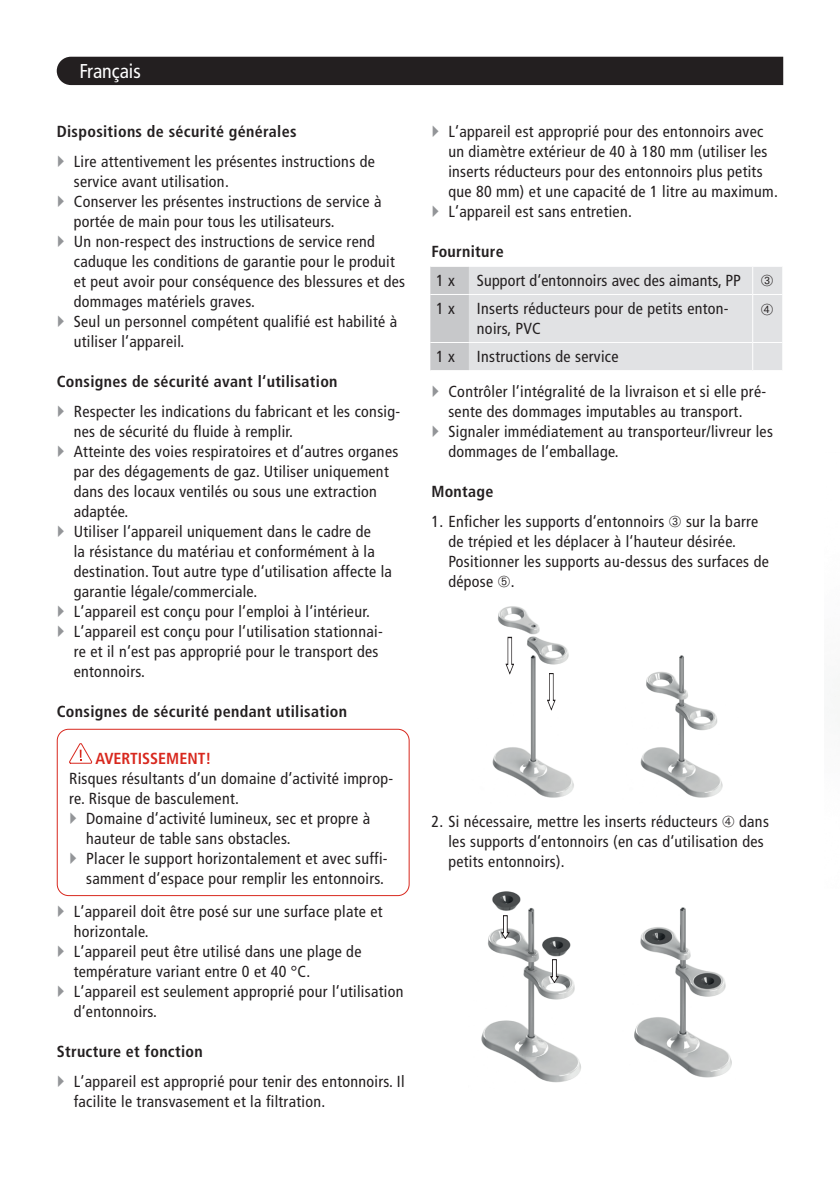
<style>
.page{position:relative;width:840px;height:1191px;background:#fff}
.page>*{position:absolute;margin:0;border:0;box-sizing:border-box;transform-origin:0 0}
.t1{font:condensed 20px "Frutiger LT Pro";color:#fff}
.t2{font:condensed 16px/20px "Frutiger LT Pro";letter-spacing:.02em;color:#231f20}
.t3{font:700 condensed 16px "Frutiger LT Pro";letter-spacing:.02em;color:#231f20}
.t4{font:700 condensed 16px "Frutiger LT Pro";color:#d8281e}
</style>
<div class="page">
<div style="left:57px;top:57px;width:725px;height:28px;background:#231f20"></div>
<svg style="left:69px;top:743px;width:23px;height:20px"></svg>
<div style="left:57px;top:729px;width:352px;height:167px;border:1px solid #d8281e;border-radius:11px"></div>
<img style="left:492px;top:606px;width:82px;height:192px">
<img style="left:640px;top:655px;width:83px;height:143px">
<svg style="left:505px;top:637px;width:8px;height:37px"></svg>
<img style="left:481px;top:891px;width:100px;height:192px">
<img style="left:634px;top:907px;width:98px;height:171px">
<svg style="left:550px;top:959px;width:8px;height:23px"></svg>
<svg style="left:501px;top:915px;width:8px;height:24px"></svg>
<svg style="left:547px;top:673px;width:8px;height:37px"></svg>
<svg style="left:430px;top:266px;width:351px;height:105px;background:#dfe0e2"></svg>
<p class="t1" style="left:79px;top:60px;width:63px">Français</p>
<p class="t3" style="left:57px;top:122px;width:241px">Dispositions de sécurité générales</p>
<p class="t2" style="left:74px;top:151px;width:333px">Lire attentivement les présentes instructions de service avant utilisation.<br>Conserver les présentes instructions de service à portée de main pour tous les utilisateurs.<br>Un non-respect des instructions de service rend caduque les conditions de garantie pour le produit et peut avoir pour conséquence des blessures et des dommages matériels graves.<br>Seul un personnel compétent qualifié est habilité à utiliser l‘appareil.</p>
<p class="t3" style="left:57px;top:372px;width:282px">Consignes de sécurité avant l‘utilisation</p>
<p class="t2" style="left:74px;top:401px;width:328px">Respecter les indications du fabricant et les consig&shy;nes de sécurité du fluide à remplir.<br>Atteinte des voies respiratoires et d‘autres organes par des dégagements de gaz. Utiliser uniquement dans des locaux ventilés ou sous une extraction adaptée.<br>Utiliser l‘appareil uniquement dans le cadre de<br>la résistance du matériau et conformément à la destination. Tout autre type d‘utilisation affecte la garantie légale/commerciale.<br>L‘appareil est conçu pour l‘emploi à l‘intérieur.<br>L‘appareil est conçu pour l‘utilisation stationnai-<br>re et il n‘est pas approprié pour le transport des entonnoirs.</p>
<p class="t3" style="left:57px;top:702px;width:292px">Consignes de sécurité pendant utilisation</p>
<p class="t4" style="left:95px;top:748px;width:117px">AVERTISSEMENT!</p>
<p class="t2" style="left:69px;top:768px;width:325px">Risques résultants d‘un domaine d‘activité improp&shy;re. Risque de basculement.</p>
<p class="t2" style="left:86px;top:808px;width:303px">Domaine d‘activité lumineux, sec et propre à hauteur de table sans obstacles.<br>Placer le support horizontalement et avec suffi&shy;samment d‘espace pour remplir les entonnoirs.</p>
<p class="t2" style="left:74px;top:901px;width:331px">L‘appareil doit être posé sur une surface plate et horizontale.<br>L‘appareil peut être utilisé dans une plage de température variant entre 0 et 40 °C.<br>L‘appareil est seulement approprié pour l‘utilisation d‘entonnoirs.</p>
<p class="t3" style="left:57px;top:1042px;width:147px">Structure et fonction</p>
<p class="t2" style="left:74px;top:1071px;width:332px">L‘appareil est approprié pour tenir des entonnoirs. Il facilite le transvasement et la filtration.</p>
<p class="t2" style="left:448px;top:121px;width:331px">L‘appareil est approprié pour des entonnoirs avec un diamètre extérieur de 40 à 180 mm (utiliser les inserts réducteurs pour des entonnoirs plus petits que 80 mm) et une capacité de 1 litre au maximum.<br>L‘appareil est sans entretien.</p>
<p class="t3" style="left:431px;top:242px;width:74px">Fourniture</p>
<p class="t2" style="left:436px;top:271px;width:20px">1 x</p>
<p class="t2" style="left:476px;top:271px;width:298px">Support d‘entonnoirs avec des aimants, PP ➂</p>
<p class="t2" style="left:436px;top:299px;width:20px">1 x</p>
<p class="t2" style="left:476px;top:299px;width:253px">Inserts réducteurs pour de petits enton&shy;noirs, PVC</p>
<p class="t2" style="left:436px;top:347px;width:20px">1 x</p>
<p class="t2" style="left:476px;top:347px;width:143px">Instructions de service</p>
<p class="t2" style="left:448px;top:381px;width:326px">Contrôler l‘intégralité de la livraison et si elle pré&shy;sente des dommages imputables au transport.<br>Signaler immédiatement au transporteur/livreur les dommages de l‘emballage.</p>
<p class="t3" style="left:431px;top:482px;width:64px">Montage</p>
<p class="t2" style="left:448px;top:511px;width:322px;text-indent:-17px">1. Enficher les supports d‘entonnoirs ➂ sur la barre de trépied et les déplacer à l‘hauteur désirée.<br>Positionner les supports au-dessus des surfaces de dépose ➄.</p>
<p class="t2" style="left:448px;top:811px;width:322px;text-indent:-17px">2. Si nécessaire, mettre les inserts réducteurs ➃ dans les supports d‘entonnoirs (en cas d‘utilisation des petits entonnoirs).</p>
</div>
